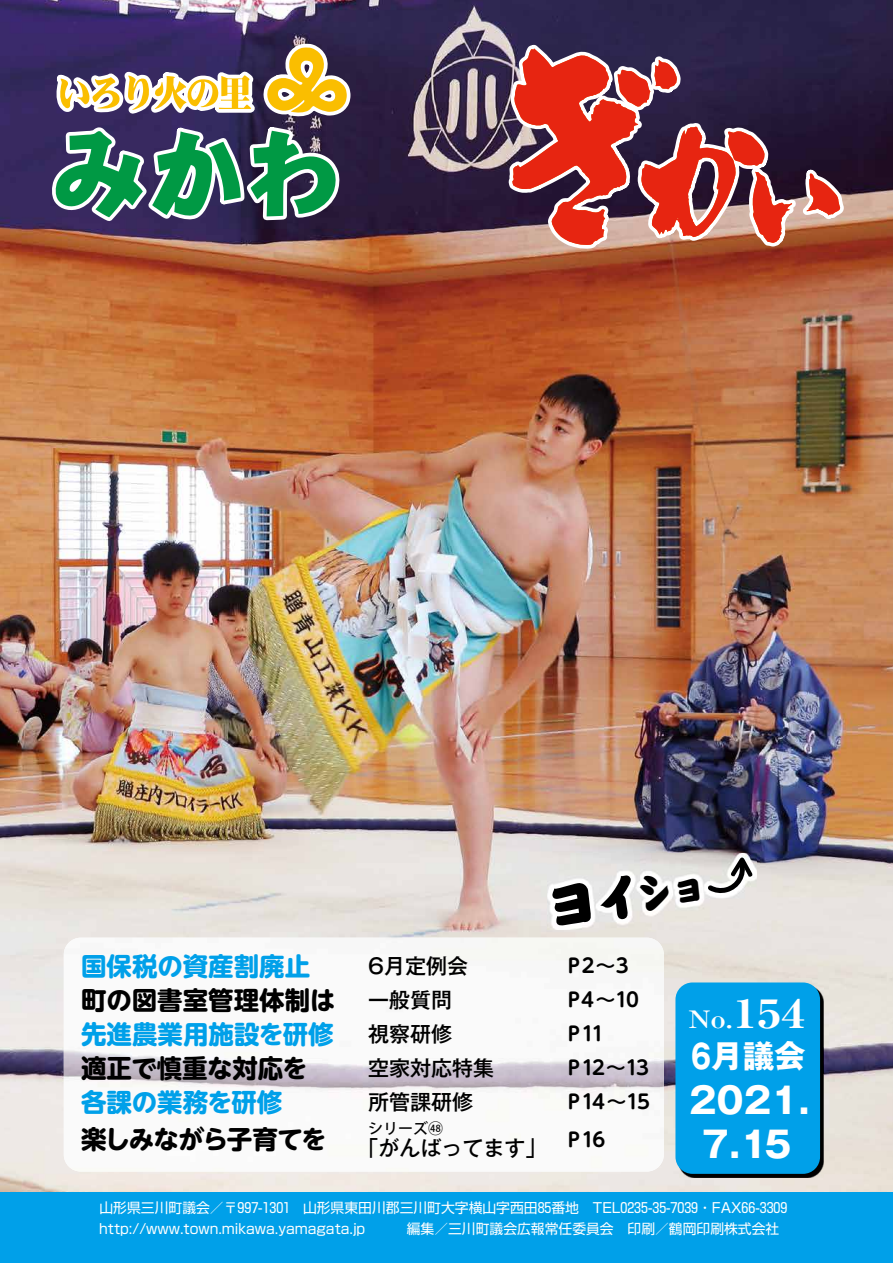
<style>
.page{position:relative;width:893px;height:1263px;background:#fff}
.page>*{position:absolute;margin:0;border:0;box-sizing:border-box;transform-origin:0 0}
.t1{font:52.8px "DF Sumo W12 WIN RKSJ H";color:#000}
.t2{font:700 expanded 39px "Ryumin Pro";color:#fff;scale:1.23 1}
.t3{font:700 36px/43.5px "Gothic MB101 Pro";color:#fff;text-align:center}
.t4{font:700 31.5px "Gothic MB101 Pro";color:#fff}
.t5{font:700 25.5px "UD Shin M Go Pro";color:#00a0e9}
.t6{font:700 25.5px "UD Shin M Go Pro";letter-spacing:-.015em;color:#000}
.t7{font:700 25.5px "UD Shin M Go Pro";letter-spacing:-.05em;color:#000}
.t8{font:700 24px "Ryumin Pro";color:#fff;scale:1.23 1}
.t9{font:500 21px "Gothic MB101 Pro";color:#000}
.t10{font:700 19.5px "UD Shin M Go Pro De";letter-spacing:-.085em;color:#000}
.t11{font:500 15px "Koz Go Pro";color:#000}
.t12{font:13.8px/20.2px "Shin Go Pr 6 N";color:#fff}
.s1{font-size:47.55px}
.s2{font-size:40.5px}
.s3{font-size:35.25px}
.s4{font-stretch:normal;font-size:24px}
.s5{font-size:33px}
</style>
<div class="page">
<img style="left:0;top:0;width:893px;height:1192px">
<img style="left:679px;top:986px;width:145px;height:191px">
<div style="left:675px;top:982px;width:145px;height:192px;background:#00a0e9;border-radius:17px"></div>
<div style="left:0;top:1192px;width:893px;height:71px;background:#00a0e9"></div>
<svg style="left:504px;top:0;width:346px;height:335px;background:#7c443d"></svg>
<img style="left:49px;top:0;width:307px;height:383px">
<svg style="left:512px;top:48px;width:328px;height:197px;background:#91464b"></svg>
<svg style="left:44px;top:122px;width:302px;height:105px;background:#43726a"></svg>
<svg style="left:59px;top:47px;width:288px;height:66px"></svg>
<img style="left:64px;top:938px;width:600px;height:233px">
<img style="left:548px;top:853px;width:209px;height:77px">
<svg style="left:704px;top:856px;width:49px;height:35px"></svg>
<h3 class="t5" style="left:81px;top:945px;width:231px">国保税の資産割廃止</h3>
<h3 class="t9" style="left:368px;top:948px;width:101px">6月定例会</h3>
<h1 class="t1" style="left:542px;top:882px;width:163px;rotate:-8deg">ヨ<span class="s1">イ</span><span class="s2">シ</span><span class="s3">ョ</span></h1>
<h3 class="t10" style="left:568px;top:950px;width:62px">P2~3</h3>
<h3 class="t6" style="left:81px;top:979px;width:256px">町の図書室管理体制は</h3>
<h3 class="t9" style="left:368px;top:982px;width:85px">一般質問</h3>
<h3 class="t10" style="left:568px;top:984px;width:73px">P4~10</h3>
<h3 class="t5" style="left:81px;top:1013px;width:254px">先進農業用施設を研修</h3>
<h3 class="t9" style="left:368px;top:1016px;width:85px">視察研修</h3>
<h3 class="t10" style="left:568px;top:1018px;width:38px">P11</h3>
<h3 class="t6" style="left:81px;top:1047px;width:228px">適正で慎重な対応を</h3>
<h3 class="t9" style="left:368px;top:1050px;width:127px">空家対応特集</h3>
<h3 class="t10" style="left:568px;top:1052px;width:83px">P12~13</h3>
<h3 class="t5" style="left:81px;top:1081px;width:203px">各課の業務を研修</h3>
<h3 class="t9" style="left:368px;top:1084px;width:106px">所管課研修</h3>
<h3 class="t10" style="left:568px;top:1086px;width:84px">P14~15</h3>
<p class="t11" style="left:368px;top:1119px;width:76px">シリーズ⢗</p>
<h3 class="t7" style="left:81px;top:1119px;width:247px">楽しみながら子育てを</h3>
<h3 class="t10" style="left:568px;top:1124px;width:39px">P16</h3>
<h3 class="t9" style="left:358px;top:1130px;width:190px">「がんばってます」</h3>
<h2 class="t2" style="left:725px;top:983px;width:66px"><span class="s4">.</span>154</h2>
<h3 class="t8" style="left:688px;top:1000px;width:32px">No</h3>
<h3 class="t4" style="left:691px;top:1030px;width:116px"><span class="s5">6</span>月議会</h3>
<h3 class="t3" style="left:689px;top:1074px;width:122px">2021.<br>7.15</h3>
<p class="t12" style="left:99px;top:1197px;width:682px">山形県三川町議会／〒997-1301<br>http://www.town.mikawa.yamagata j p. 　　　編集／三川町議会広報常任委員会　印刷／鶴岡印刷株式会社</p>
<p class="t12" style="left:303px;top:1197px;width:486px">山形県東田川郡三川町大字横山字西田85番地　TEL0235-35-7039・FAX66-3309</p>
</div>
